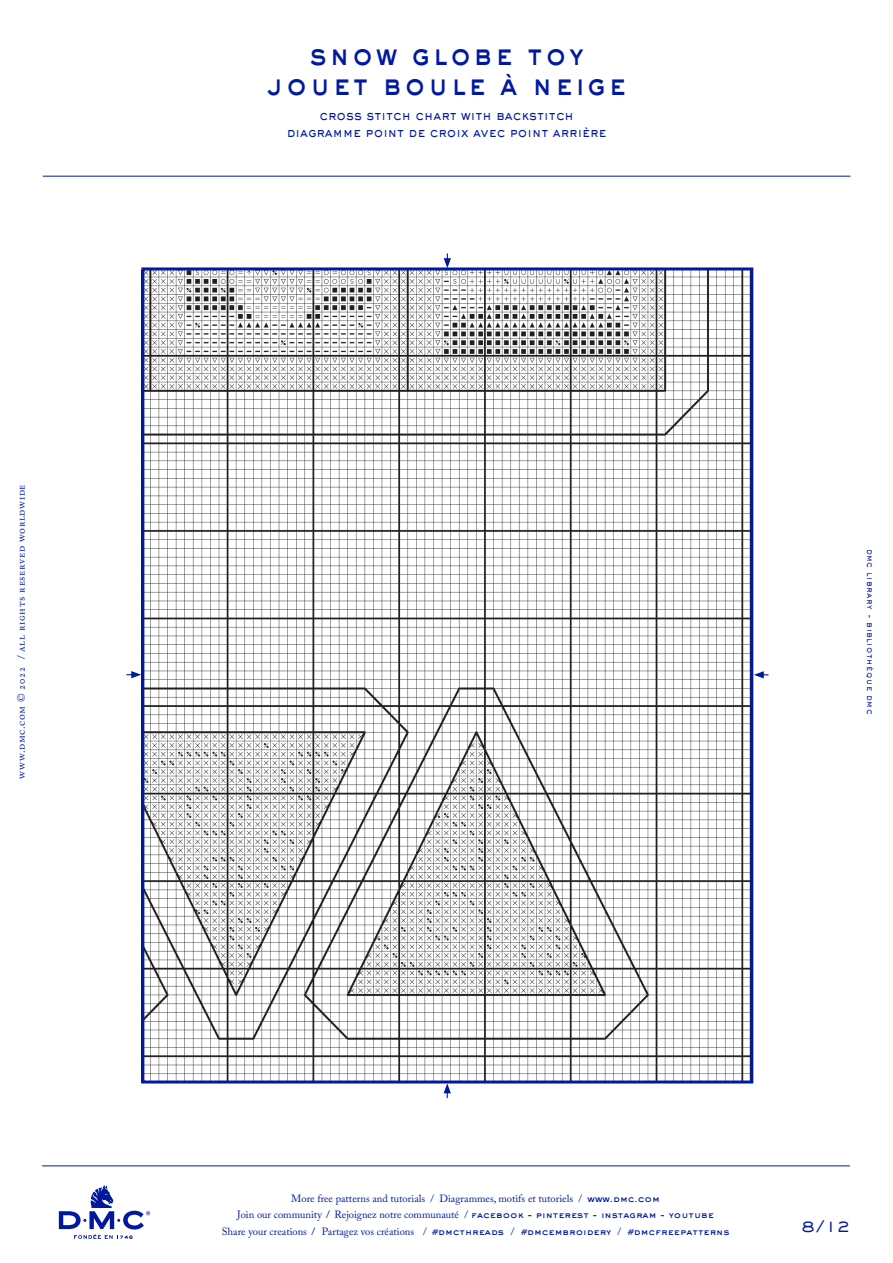
<style>
.page{position:relative;width:893px;height:1263px;background:#fff}
.page>*{position:absolute;margin:0;border:0;box-sizing:border-box;transform-origin:0 0}
.t1{font:800 30px/29.4px "Sackers Gothic Std";letter-spacing:.1em;color:#00199f;text-align:center;scale:.85 1}
.t2{font:500 15.75px "Sackers Gothic Std";color:#00199f}
.t3{font:500 13.5px/16.5px "Sackers Gothic Std";letter-spacing:.01em;color:#00199f;text-align:center;scale:.85 1}
.t4{font:10.5px/16.5px "Adobe Caslon Pro";color:#00199f;text-align:center}
.t5{font:10.5px "Adobe Caslon Pro";letter-spacing:.06em;color:#00199f}
.t6{font:500 9px "Sackers Gothic Std";letter-spacing:.08em;color:#00199f;scale:.85 1}
.s1{font-family:"Sackers Gothic Std";font-weight:800;font-size:9px}
.s2{font-weight:600}
</style>
<div class="page">
<hr style="left:42px;top:1165px;width:808px;height:1px;background:#00199f">
<hr style="left:43px;top:176px;width:807px;height:1px;background:#00199f">
<svg style="left:59px;top:1185px;width:91px;height:54px"></svg>
<svg style="left:754px;top:671px;width:14px;height:7px"></svg>
<svg style="left:444px;top:1083px;width:7px;height:15px"></svg>
<svg style="left:444px;top:253px;width:7px;height:14px"></svg>
<svg style="left:126px;top:671px;width:15px;height:7px"></svg>
<img style="left:145px;top:271px;width:604px;height:808px">
<div style="left:141px;top:267px;width:612px;height:816px;border:3px solid #00199f"></div>
<p class="t5" style="left:15px;top:778px;width:296px;rotate:-90deg">www.dmc.com © 2022 / all rights reserved worldwide</p>
<h1 class="t1" style="left:267px;top:39px;width:424px">snow globe toy jouet boule à neige</h1>
<p class="t3" style="left:287px;top:107px;width:378px">cross stitch chart with backstitch diagramme point de croix avec point arrière</p>
<p class="t6" style="left:876px;top:549px;width:196px;rotate:90deg">dmc library - bibliothèque dmc</p>
<p class="t4" style="left:222px;top:1189px;width:509px">More free patterns and tutorials / Diagrammes, motifs et tutoriels / <span class="s1">www.dmc.com<br></span>Join our community <span class="s2">/</span> Rejoignez notre communauté / <span class="s1">facebook - pinterest - instagram - youtube<br></span>Share your creations <span class="s2">/</span> Partagez vos créations / <span class="s1">#dmcthreads</span> / <span class="s1">#dmcembroidery</span> / <span class="s1">#dmcfreepatterns</span></p>
<h2 class="t2" style="left:801px;top:1216px;width:51px">8/12</h2>
</div>
